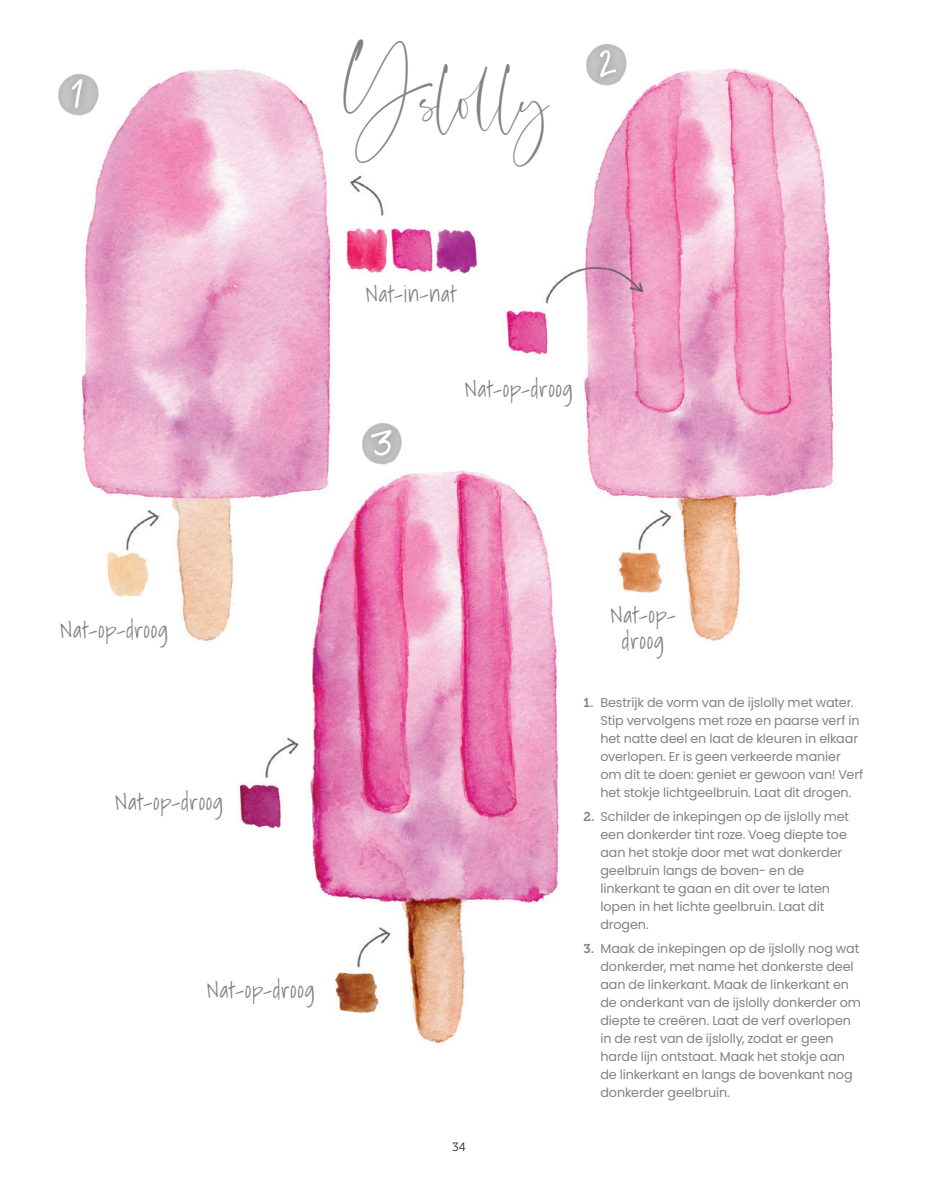
<style>
.page{position:relative;width:936px;height:1191px;background:#fff}
.page>*{position:absolute;margin:0;border:0;box-sizing:border-box;transform-origin:0 0}
.t1{font:45px "Santorini";letter-spacing:-.025em;color:#808285}
.t2{font:300 22.5px/25.5px "Shadows Into";letter-spacing:.045em;color:#808285;text-align:center}
.t3{font:12.75px/18px "Poppins";letter-spacing:-.01em;color:#808285}
.t4{font:12px "Museo Slab 300";color:#231f20}
.s1{font-family:"Museo Slab 700"}
</style>
<div class="page">
<img style="left:81px;top:68px;width:753px;height:975px">
<img style="left:359px;top:420px;width:45px;height:46px">
<div style="left:362px;top:421px;width:38px;height:43px;background:#231f20;opacity:.3"></div>
<svg style="left:369px;top:429px;width:23px;height:28px"></svg>
<img style="left:583px;top:52px;width:45px;height:35px">
<div style="left:591px;top:42px;width:33px;height:44px;background:#231f20;opacity:.3"></div>
<svg style="left:599px;top:49px;width:18px;height:29px"></svg>
<img style="left:58px;top:71px;width:42px;height:46px">
<div style="left:64px;top:71px;width:27px;height:46px;background:#231f20;opacity:.3"></div>
<svg style="left:72px;top:78px;width:11px;height:31px"></svg>
<h1 class="t1" style="left:340px;top:67px;width:210px">Yslolly</h1>
<h2 class="t2" style="left:366px;top:281px;width:93px">Nat-in-nat</h2>
<h2 class="t2" style="left:465px;top:376px;width:109px">Nat-op-droog</h2>
<h2 class="t2" style="left:60px;top:617px;width:109px">Nat-op-droog</h2>
<h2 class="t2" style="left:115px;top:789px;width:109px">Nat-op-droog</h2>
<h2 class="t2" style="left:207px;top:976px;width:109px">Nat-op-droog</h2>
<p class="t4" style="left:452px;top:1140px;width:15px">34</p>
<h2 class="t2" style="left:610px;top:602px;width:67px">Nat-op&shy;droog</h2>
<p class="t3" style="left:600px;top:693px;width:264px;text-indent:-17px"><span class="s1">1.</span> Bestrijk de vorm van de ijslolly met water.<br>Stip vervolgens met roze en paarse verf in het natte deel en laat de kleuren in elkaar overlopen. Er is geen verkeerde manier om dit te doen: geniet er gewoon van! Verf het stokje lichtgeelbruin. Laat dit drogen.</p>
<p class="t3" style="left:600px;top:807px;width:250px;text-indent:-17px"><span class="s1">2.</span> Schilder de inkepingen op de ijslolly met een donkerder tint roze. Voeg diepte toe aan het stokje door met wat donkerder geelbruin langs de boven- en de linkerkant te gaan en dit over te laten lopen in het lichte geelbruin. Laat dit drogen.</p>
<p class="t3" style="left:600px;top:939px;width:262px;text-indent:-17px"><span class="s1">3.</span> Maak de inkepingen op de ijslolly nog wat donkerder, met name het donkerste deel aan de linkerkant. Maak de linkerkant en de onderkant van de ijslolly donkerder om diepte te creëren. Laat de verf overlopen in de rest van de ijslolly, zodat er geen harde lijn ontstaat. Maak het stokje aan de linkerkant en langs de bovenkant nog donkerder geelbruin.</p>
</div>
